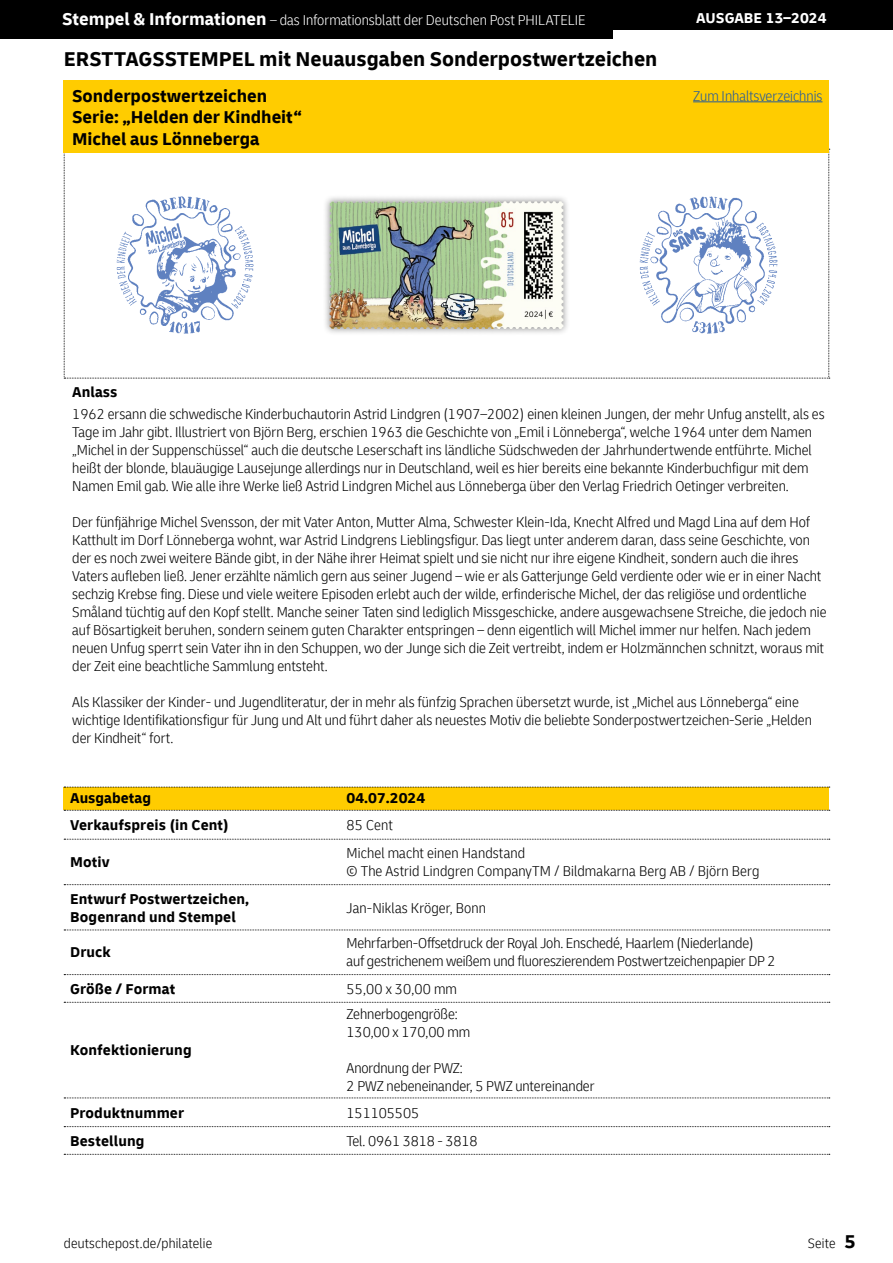
<style>
.page{position:relative;width:893px;height:1263px;background:#fff}
.page>*{position:absolute;margin:0;border:0;box-sizing:border-box;transform-origin:0 0}
.t1{font:700 21px "Delivery";color:#000}
.t2{font:700 18px/21.6px "Delivery";color:#000}
.t3{font:300 condensed 15px/18px "Delivery";color:#000}
.t4{font:700 15px/18px "Delivery";letter-spacing:.01em;color:#000}
.t5{font:300 condensed 15px "Delivery";color:#fff}
.t6{font:300 condensed 15px "Delivery";color:#275b9b}
.t7{font:700 15px "Delivery";color:#fff}
.t8{font:300 condensed 14.25px "Delivery";letter-spacing:.015em;color:#000}
.s1{font-weight:700;font-stretch:normal;font-size:18px}
.s2{font-weight:700;font-stretch:normal;font-size:19.5px}
</style>
<div class="page">
<svg style="left:64px;top:149px;width:766px;height:230px"></svg>
<div style="left:0;top:0;width:893px;height:30px;background:#000"></div>
<div style="left:0;top:0;width:612px;height:38px;background:#000"></div>
<div style="left:64px;top:81px;width:765px;height:72px;background:#fc0"></div>
<div style="left:64px;top:787px;width:765px;height:23px;background:#fc0"></div>
<svg style="left:64px;top:787px;width:766px;height:1px"></svg>
<svg style="left:64px;top:810px;width:766px;height:1px"></svg>
<svg style="left:64px;top:839px;width:766px;height:1px"></svg>
<svg style="left:64px;top:884px;width:766px;height:1px"></svg>
<svg style="left:64px;top:929px;width:766px;height:1px"></svg>
<svg style="left:64px;top:1126px;width:766px;height:1px"></svg>
<svg style="left:64px;top:1154px;width:766px;height:1px"></svg>
<svg style="left:64px;top:974px;width:766px;height:1px"></svg>
<svg style="left:64px;top:1002px;width:766px;height:1px"></svg>
<svg style="left:64px;top:1097px;width:766px;height:1px"></svg>
<img style="left:106px;top:186px;width:158px;height:158px">
<img style="left:630px;top:186px;width:157px;height:158px">
<div style="left:322px;top:194px;width:249px;height:142px;background:#000;opacity:.5"></div>
<img style="left:485px;top:201px;width:74px;height:3px">
<hr style="left:693px;top:101px;width:129px;height:1px;background:#275b9b">
<p class="t5" style="left:62px;top:12px;width:525px"><span class="s1">Stempel &amp; Informationen</span> – das Informationsblatt der Deutschen Post PHILATELIE</p>
<p class="t7" style="left:696px;top:9px;width:132px">AUSGABE 13–2024</p>
<h1 class="t1" style="left:64px;top:46px;width:595px">ERSTTAGSSTEMPEL mit Neuausgaben Sonderpostwertzeichen</h1>
<p class="t2" style="left:72px;top:85px;width:231px">Sonderpostwertzeichen<br>Serie: „Helden der Kindheit“<br>Michel aus Lönneberga</p>
<p class="t6" style="left:693px;top:87px;width:131px">Zum Inhaltsverzeichnis</p>
<p class="t4" style="left:72px;top:383px;width:47px">Anlass</p>
<p class="t3" style="left:72px;top:405px;width:754px">1962 ersann die schwedische Kinderbuchautorin Astrid Lindgren (1907–2002) einen kleinen Jungen, der mehr Unfug anstellt, als es Tage im Jahr gibt. Illustriert von Björn Berg, erschien 1963 die Geschichte von „Emil i Lönneberga“, welche 1964 unter dem Namen „Michel in der Suppenschüssel“ auch die deutsche Leserschaft ins ländliche Südschweden der Jahrhundertwende entführte. Michel heißt der blonde, blauäugige Lausejunge allerdings nur in Deutschland, weil es hier bereits eine bekannte Kinderbuchfigur mit dem Namen Emil gab. Wie alle ihre Werke ließ Astrid Lindgren Michel aus Lönneberga über den Verlag Friedrich Oetinger verbreiten.</p>
<p class="t3" style="left:72px;top:513px;width:756px">Der fünfjährige Michel Svensson, der mit Vater Anton, Mutter Alma, Schwester Klein-Ida, Knecht Alfred und Magd Lina auf dem Hof Katthult im Dorf Lönneberga wohnt, war Astrid Lindgrens Lieblingsfigur. Das liegt unter anderem daran, dass seine Geschichte, von der es noch zwei weitere Bände gibt, in der Nähe ihrer Heimat spielt und sie nicht nur ihre eigene Kindheit, sondern auch die ihres Vaters aufleben ließ. Jener erzählte nämlich gern aus seiner Jugend – wie er als Gatterjunge Geld verdiente oder wie er in einer Nacht sechzig Krebse fing. Diese und viele weitere Episoden erlebt auch der wilde, erfinderische Michel, der das religiöse und ordentliche Småland tüchtig auf den Kopf stellt. Manche seiner Taten sind lediglich Missgeschicke, andere ausgewachsene Streiche, die jedoch nie auf Bösartigkeit beruhen, sondern seinem guten Charakter entspringen – denn eigentlich will Michel immer nur helfen. Nach jedem neuen Unfug sperrt sein Vater ihn in den Schuppen, wo der Junge sich die Zeit vertreibt, indem er Holzmännchen schnitzt, woraus mit der Zeit eine beachtliche Sammlung entsteht.</p>
<p class="t3" style="left:72px;top:693px;width:741px">Als Klassiker der Kinder- und Jugendliteratur, der in mehr als fünfzig Sprachen übersetzt wurde, ist „Michel aus Lönneberga“ eine wichtige Identifikationsfigur für Jung und Alt und führt daher als neuestes Motiv die beliebte Sonderpostwertzeichen-Serie „Helden der Kindheit“ fort.</p>
<p class="t4" style="left:70px;top:789px;width:82px">Ausgabetag</p>
<p class="t4" style="left:347px;top:789px;width:80px">04.07.2024</p>
<p class="t4" style="left:70px;top:816px;width:160px">Verkaufspreis (in Cent)</p>
<p class="t3" style="left:347px;top:816px;width:48px">85 Cent</p>
<p class="t4" style="left:70px;top:853px;width:41px">Motiv</p>
<p class="t3" style="left:347px;top:844px;width:414px">Michel macht einen Handstand<br>© The Astrid Lindgren CompanyTM / Bildmakarna Berg AB / Björn Berg</p>
<p class="t4" style="left:70px;top:890px;width:181px">Entwurf Postwertzeichen,<br>Bogenrand und Stempel</p>
<p class="t3" style="left:347px;top:899px;width:141px">Jan-Niklas Kröger, Bonn</p>
<p class="t4" style="left:70px;top:943px;width:42px">Druck</p>
<p class="t3" style="left:347px;top:934px;width:431px">Mehrfarben-Offsetdruck der Royal Joh. Enschedé, Haarlem (Niederlande)<br>auf gestrichenem weißem und fluoreszierendem Postwertzeichenpapier DP 2</p>
<p class="t4" style="left:70px;top:979px;width:107px">Größe / Format</p>
<p class="t3" style="left:347px;top:979px;width:112px">55,00 x 30,00 mm</p>
<p class="t4" style="left:70px;top:1041px;width:123px">Konfektionierung</p>
<p class="t3" style="left:347px;top:1005px;width:125px">Zehnerbogengröße:<br>130,00 x 170,00 mm</p>
<p class="t3" style="left:347px;top:1059px;width:250px">Anordnung der PWZ:<br>2 PWZ nebeneinander, 5 PWZ untereinander</p>
<p class="t4" style="left:70px;top:1104px;width:115px">Produktnummer</p>
<p class="t3" style="left:347px;top:1104px;width:74px">151105505</p>
<p class="t4" style="left:70px;top:1131px;width:76px">Bestellung</p>
<p class="t3" style="left:347px;top:1131px;width:133px">Tel. 0961 3818 - 3818</p>
<p class="t8" style="left:64px;top:1235px;width:150px">deutschepost.de/philatelie</p>
<p class="t8" style="left:808px;top:1235px;width:50px">Seite <span class="s2">5</span></p>
</div>
